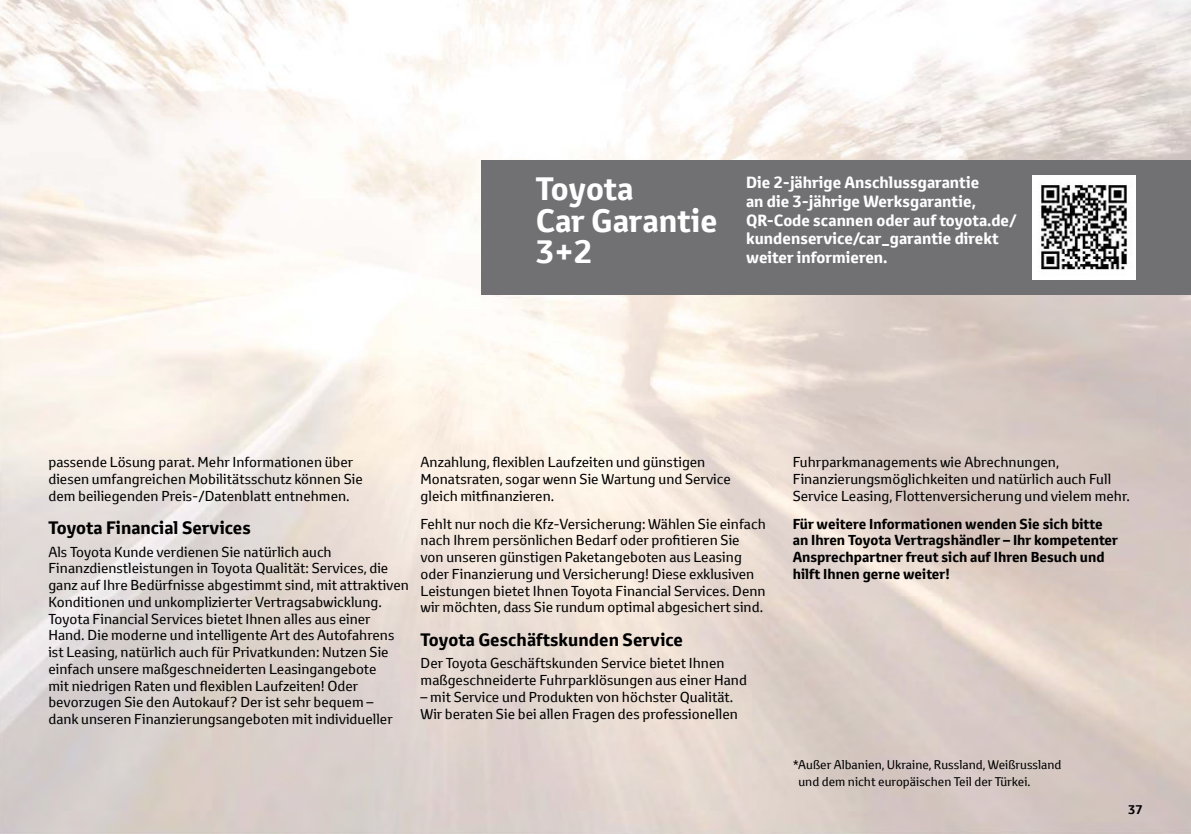
<style>
.page{position:relative;width:1191px;height:834px;background:#fff}
.page>*{position:absolute;margin:0;border:0;box-sizing:border-box;transform-origin:0 0}
.t1{font:700 31.5px/31.5px "Toyota Text";color:#fff}
.t2{font:700 17.5px "Toyota Text";color:#000}
.t3{font:700 15.75px/18.7px "Toyota Text";color:#fff}
.t4{font:14px/16.8px "Toyota Text";color:#000}
.t5{font:700 14px/16.8px "Toyota Text";color:#000}
.t6{font:12.25px/16.8px "Toyota Text";color:#000}
.t7{font:700 12.25px "Toyota Text";color:#000}
</style>
<div class="page">
<div style="left:481px;top:160px;width:710px;height:134px;background:#717073"></div>
<img style="left:1032px;top:176px;width:103px;height:103px">
<h1 class="t1" style="left:536px;top:173px;width:183px">Toyota<br>Car Garantie<br>3+2</h1>
<p class="t3" style="left:746px;top:173px;width:272px">Die 2-jährige Anschlussgarantie<br>an die 3-jährige Werksgarantie,<br>QR-Code scannen oder auf toyota.de/ kundenservice/car_garantie direkt weiter informieren.</p>
<p class="t4" style="left:48px;top:453px;width:316px">passende Lösung parat. Mehr Informationen über diesen umfangreichen Mobilitätsschutz können Sie dem beiliegenden Preis-/Datenblatt entnehmen.</p>
<p class="t2" style="left:48px;top:516px;width:204px">Toyota Financial Services</p>
<p class="t4" style="left:48px;top:543px;width:362px">Als Toyota Kunde verdienen Sie natürlich auch Finanzdienstleistungen in Toyota Qualität: Services, die ganz auf Ihre Bedürfnisse abgestimmt sind, mit attraktiven Konditionen und unkomplizierter Vertragsabwicklung.<br>Toyota Financial Services bietet Ihnen alles aus einer Hand. Die moderne und intelligente Art des Autofahrens ist Leasing, natürlich auch für Privatkunden: Nutzen Sie einfach unsere maßgeschneiderten Leasingangebote<br>mit niedrigen Raten und flexiblen Laufzeiten! Oder bevorzugen Sie den Autokauf? Der ist sehr bequem –<br>dank unseren Finanzierungsangeboten mit individueller</p>
<p class="t4" style="left:420px;top:453px;width:312px">Anzahlung, flexiblen Laufzeiten und günstigen<br>Monatsraten, sogar wenn Sie Wartung und Service gleich mitfinanzieren.</p>
<p class="t4" style="left:420px;top:515px;width:347px">Fehlt nur noch die Kfz-Versicherung: Wählen Sie einfach nach Ihrem persönlichen Bedarf oder profitieren Sie von unseren günstigen Paketangeboten aus Leasing oder Finanzierung und Versicherung! Diese exklusiven Leistungen bietet Ihnen Toyota Financial Services. Denn wir möchten, dass Sie rundum optimal abgesichert sind.</p>
<p class="t2" style="left:420px;top:628px;width:264px">Toyota Geschäftskunden Service</p>
<p class="t4" style="left:420px;top:654px;width:328px">Der Toyota Geschäftskunden Service bietet Ihnen maßgeschneiderte Fuhrparklösungen aus einer Hand</p>
<p class="t4" style="left:420px;top:688px;width:319px">– mit Service und Produkten von höchster Qualität.<br>Wir beraten Sie bei allen Fragen des professionellen</p>
<p class="t4" style="left:792px;top:453px;width:339px">Fuhrparkmanagements wie Abrechnungen,<br>Finanzierungsmöglichkeiten und natürlich auch Full<br>Service Leasing, Flottenversicherung und vielem mehr.</p>
<p class="t5" style="left:792px;top:515px;width:327px">Für weitere Informationen wenden Sie sich bitte an Ihren Toyota Vertragshändler – Ihr kompetenter Ansprechpartner freut sich auf Ihren Besuch und hilft Ihnen gerne weiter!</p>
<p class="t6" style="left:798px;top:755px;width:265px;text-indent:-6px">* Außer Albanien, Ukraine, Russland, Weißrussland und dem nicht europäischen Teil der Türkei.</p>
<p class="t7" style="left:1128px;top:800px;width:16px">37</p>
</div>
